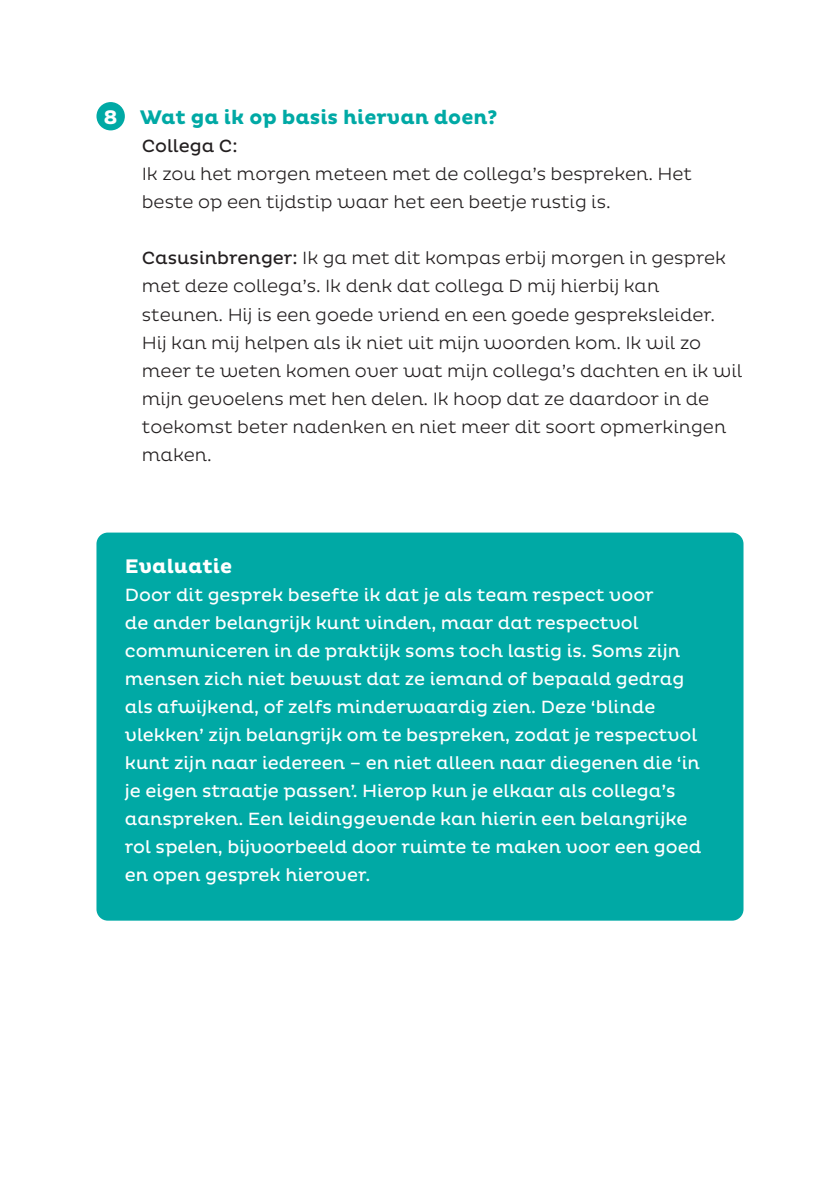
<style>
.page{position:relative;width:840px;height:1191px;background:#fff}
.page>*{position:absolute;margin:0;border:0;box-sizing:border-box;transform-origin:0 0}
.t1{font:700 20px "Pluto";color:#00a9a5}
.t2{font:700 20px "Pluto";color:#fff}
.t3{font:18px/28px "Pluto";color:#fff}
.t4{font:300 18px/28px "Pluto";color:#231f20}
.t5{font:18px "Pluto";color:#231f20}
.s1{color:#fff}
.s2{font-weight:400}
</style>
<div class="page">
<div style="left:96px;top:102px;width:29px;height:28px;background:#00a9a5;border-radius:50%"></div>
<div style="left:96px;top:532px;width:647px;height:388px;background:#00a9a5;border-radius:11px"></div>
<p class="t1" style="left:103px;top:106px;width:395px"><span class="s1">8</span> Wat ga ik op basis hiervan doen?</p>
<p class="t5" style="left:142px;top:136px;width:97px">Collega C:</p>
<p class="t4" style="left:142px;top:160px;width:551px">Ik zou het morgen meteen met de collega’s bespreken. Het beste op een tijdstip waar het een beetje rustig is.</p>
<p class="t4" style="left:142px;top:244px;width:601px"><span class="s2">Casusinbrenger:</span> Ik ga met dit kompas erbij morgen in gesprek met deze collega’s. Ik denk dat collega D mij hierbij kan steunen. Hij is een goede vriend en een goede gespreksleider.<br>Hij kan mij helpen als ik niet uit mijn woorden kom. Ik wil zo meer te weten komen over wat mijn collega’s dachten en ik wil mijn gevoelens met hen delen. Ik hoop dat ze daardoor in de toekomst beter nadenken en niet meer dit soort opmerkingen maken.</p>
<p class="t2" style="left:125px;top:554px;width:109px">Evaluatie</p>
<p class="t3" style="left:125px;top:581px;width:577px">Door dit gesprek besefte ik dat je als team respect voor<br>de ander belangrijk kunt vinden, maar dat respectvol communiceren in de praktijk soms toch lastig is. Soms zijn mensen zich niet bewust dat ze iemand of bepaald gedrag als afwijkend, of zelfs minderwaardig zien. Deze ‘blinde vlekken’ zijn belangrijk om te bespreken, zodat je respectvol kunt zijn naar iedereen – en niet alleen naar diegenen die ‘in je eigen straatje passen’. Hierop kun je elkaar als collega’s aanspreken. Een leidinggevende kan hierin een belangrijke rol spelen, bijvoorbeeld door ruimte te maken voor een goed en open gesprek hierover.</p>
</div>
